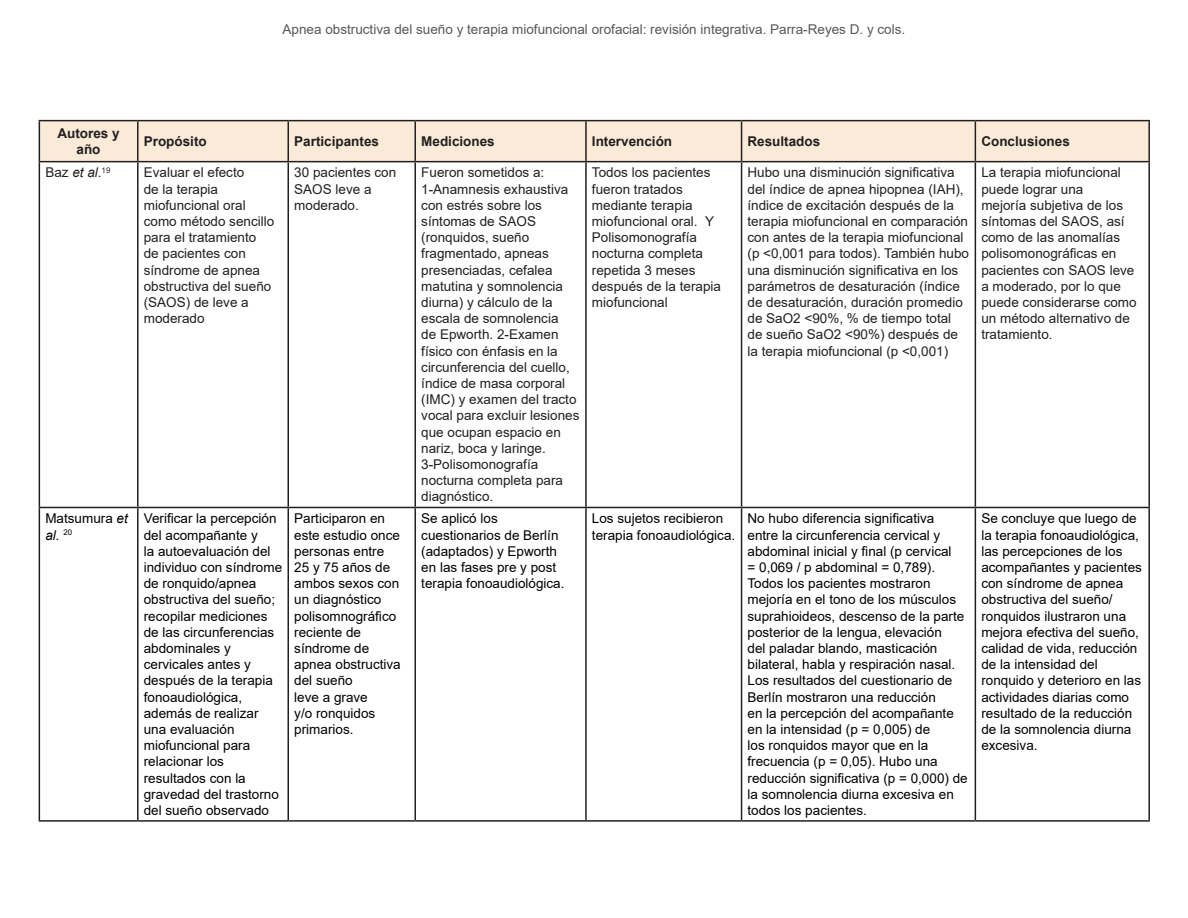
<style>
.page{position:relative;width:1188px;height:918px;background:#fff}
.page>*{position:absolute;margin:0;border:0;box-sizing:border-box;transform-origin:0 0}
.No_Spacing{font:13.5px/16.2px "Arial";color:#000}
.No_Spacing-2{font:13.5px/16.2px "Arial";color:#231f20}
.Título_corto{font:13.5px "Arial";color:#57585a}
.No_Spacing-3{font:700 13.5px/15.6px "Arial";color:#231f20;text-align:center}
.No_Spacing-4{font:13.5px "Arial";color:#222}
.s1{font-style:italic}
</style>
<div class="page">
<div style="left:40px;top:121px;width:1108px;height:40px;background:#f9ebd8"></div>
<hr style="left:39px;top:120px;width:99px;height:1px;background:#231f20">
<hr style="left:39px;top:121px;width:1px;height:40px;background:#231f20">
<hr style="left:138px;top:120px;width:150px;height:1px;background:#231f20">
<hr style="left:137px;top:121px;width:2px;height:40px;background:#231f20">
<hr style="left:288px;top:120px;width:127px;height:1px;background:#231f20">
<hr style="left:288px;top:121px;width:1px;height:40px;background:#231f20">
<hr style="left:415px;top:120px;width:171px;height:1px;background:#231f20">
<hr style="left:415px;top:121px;width:1px;height:40px;background:#231f20">
<hr style="left:586px;top:120px;width:156px;height:1px;background:#231f20">
<hr style="left:585px;top:121px;width:2px;height:40px;background:#231f20">
<hr style="left:742px;top:120px;width:233px;height:1px;background:#231f20">
<hr style="left:741px;top:121px;width:1px;height:40px;background:#231f20">
<hr style="left:975px;top:120px;width:175px;height:1px;background:#231f20">
<hr style="left:975px;top:121px;width:1px;height:40px;background:#231f20">
<hr style="left:1148px;top:121px;width:2px;height:40px;background:#231f20">
<hr style="left:39px;top:161px;width:99px;height:1px;background:#231f20">
<hr style="left:39px;top:162px;width:1px;height:345px;background:#231f20">
<hr style="left:138px;top:161px;width:150px;height:1px;background:#231f20">
<hr style="left:137px;top:162px;width:2px;height:345px;background:#231f20">
<hr style="left:288px;top:161px;width:127px;height:1px;background:#231f20">
<hr style="left:288px;top:162px;width:1px;height:345px;background:#231f20">
<hr style="left:415px;top:161px;width:171px;height:1px;background:#231f20">
<hr style="left:415px;top:162px;width:1px;height:345px;background:#231f20">
<hr style="left:586px;top:161px;width:156px;height:1px;background:#231f20">
<hr style="left:585px;top:162px;width:2px;height:345px;background:#231f20">
<hr style="left:742px;top:161px;width:233px;height:1px;background:#231f20">
<hr style="left:741px;top:162px;width:1px;height:345px;background:#231f20">
<hr style="left:975px;top:161px;width:175px;height:1px;background:#231f20">
<hr style="left:975px;top:162px;width:1px;height:345px;background:#231f20">
<hr style="left:1148px;top:162px;width:2px;height:345px;background:#231f20">
<hr style="left:39px;top:507px;width:99px;height:1px;background:#231f20">
<hr style="left:39px;top:508px;width:1px;height:312px;background:#231f20">
<hr style="left:138px;top:507px;width:150px;height:1px;background:#231f20">
<hr style="left:137px;top:508px;width:2px;height:312px;background:#231f20">
<hr style="left:288px;top:507px;width:127px;height:1px;background:#231f20">
<hr style="left:288px;top:508px;width:1px;height:312px;background:#231f20">
<hr style="left:415px;top:507px;width:171px;height:1px;background:#231f20">
<hr style="left:415px;top:508px;width:1px;height:312px;background:#231f20">
<hr style="left:586px;top:507px;width:156px;height:1px;background:#231f20">
<hr style="left:585px;top:508px;width:2px;height:312px;background:#231f20">
<hr style="left:742px;top:507px;width:233px;height:1px;background:#231f20">
<hr style="left:741px;top:508px;width:1px;height:312px;background:#231f20">
<hr style="left:975px;top:507px;width:175px;height:1px;background:#231f20">
<hr style="left:975px;top:508px;width:1px;height:312px;background:#231f20">
<hr style="left:1148px;top:508px;width:2px;height:312px;background:#231f20">
<hr style="left:39px;top:820px;width:99px;height:2px;background:#231f20">
<hr style="left:138px;top:820px;width:150px;height:2px;background:#231f20">
<hr style="left:288px;top:820px;width:127px;height:2px;background:#231f20">
<hr style="left:415px;top:820px;width:171px;height:2px;background:#231f20">
<hr style="left:586px;top:820px;width:156px;height:2px;background:#231f20">
<hr style="left:742px;top:820px;width:233px;height:2px;background:#231f20">
<hr style="left:975px;top:820px;width:175px;height:2px;background:#231f20">
<p class="Título_corto" style="left:283px;top:20px;width:624px">Apnea obstructiva del sueño y terapia miofuncional orofacial: revisión integrativa. Parra-Reyes D. y cols.</p>
<p class="No_Spacing-3" style="left:57px;top:126px;width:64px">Autores y año</p>
<p class="No_Spacing-3" style="left:144px;top:134px;width:65px">Propósito</p>
<p class="No_Spacing-3" style="left:294px;top:134px;width:86px">Participantes</p>
<p class="No_Spacing-3" style="left:421px;top:134px;width:75px">Mediciones</p>
<p class="No_Spacing-3" style="left:592px;top:134px;width:82px">Intervención</p>
<p class="No_Spacing-3" style="left:748px;top:134px;width:74px">Resultados</p>
<p class="No_Spacing-3" style="left:981px;top:134px;width:90px">Conclusiones</p>
<p class="No_Spacing-4" style="left:45px;top:163px;width:67px">Baz <span class="s1">et al</span>.<sup>19</sup></p>
<p class="No_Spacing-2" style="left:144px;top:165px;width:132px">Evaluar el efecto<br>de la terapia miofuncional oral como método sencillo para el tratamiento de pacientes con síndrome de apnea obstructiva del sueño (SAOS) de leve a moderado</p>
<p class="No_Spacing-2" style="left:294px;top:165px;width:104px">30 pacientes con<br>SAOS leve a moderado.</p>
<p class="No_Spacing-2" style="left:421px;top:165px;width:160px">Fueron sometidos a:<br>1-Anamnesis exhaustiva con estrés sobre los síntomas de SAOS (ronquidos, sueño fragmentado, apneas presenciadas, cefalea matutina y somnolencia diurna) y cálculo de la escala de somnolencia<br>de Epworth. 2-Examen físico con énfasis en la circunferencia del cuello, índice de masa corporal (IMC) y examen del tracto vocal para excluir lesiones que ocupan espacio en nariz, boca y laringe.<br>3-Polisomonografía nocturna completa para diagnóstico.</p>
<p class="No_Spacing-2" style="left:592px;top:165px;width:131px">Todos los pacientes fueron tratados mediante terapia miofuncional oral. Y<br>Polisomonografía nocturna completa repetida 3 meses después de la terapia miofuncional</p>
<p class="No_Spacing-2" style="left:748px;top:165px;width:223px">Hubo una disminución significativa del índice de apnea hipopnea (IAH), índice de excitación después de la terapia miofuncional en comparación con antes de la terapia miofuncional (p &lt;0,001 para todos). También hubo una disminución significativa en los parámetros de desaturación (índice de desaturación, duración promedio de SaO2 &lt;90%, % de tiempo total de sueño SaO2 &lt;90%) después de la terapia miofuncional (p &lt;0,001)</p>
<p class="No_Spacing-2" style="left:981px;top:165px;width:157px">La terapia miofuncional puede lograr una<br>mejoría subjetiva de los síntomas del SAOS, así como de las anomalías polisomonográficas en pacientes con SAOS leve a moderado, por lo que puede considerarse como un método alternativo de tratamiento.</p>
<p class="No_Spacing" style="left:45px;top:510px;width:84px">Matsumura <span class="s1">et al.</span> <sup>20</sup></p>
<p class="No_Spacing" style="left:144px;top:510px;width:140px">Verificar la percepción del acompañante y<br>la autoevaluación del individuo con síndrome de ronquido/apnea obstructiva del sueño; recopilar mediciones de las circunferencias abdominales y cervicales antes y después de la terapia fonoaudiológica, además de realizar una evaluación miofuncional para relacionar los resultados con la gravedad del trastorno del sueño observado</p>
<p class="No_Spacing" style="left:294px;top:510px;width:108px">Participaron en este estudio once personas entre<br>25 y 75 años de ambos sexos con un diagnóstico polisomnográfico reciente de síndrome de apnea obstructiva del sueño<br>leve a grave<br>y/o ronquidos primarios.</p>
<p class="No_Spacing" style="left:421px;top:510px;width:145px">Se aplicó los cuestionarios de Berlín (adaptados) y Epworth en las fases pre y post terapia fonoaudiológica.</p>
<p class="No_Spacing" style="left:592px;top:510px;width:145px">Los sujetos recibieron terapia fonoaudiológica.</p>
<p class="No_Spacing" style="left:748px;top:510px;width:222px">No hubo diferencia significativa entre la circunferencia cervical y abdominal inicial y final (p cervical<br>= 0,069 / p abdominal = 0,789).<br>Todos los pacientes mostraron mejoría en el tono de los músculos suprahioideos, descenso de la parte posterior de la lengua, elevación<br>del paladar blando, masticación bilateral, habla y respiración nasal.<br>Los resultados del cuestionario de<br>Berlín mostraron una reducción<br>en la percepción del acompañante en la intensidad (p = 0,005) de<br>los ronquidos mayor que en la frecuencia (p = 0,05). Hubo una reducción significativa (p = 0,000) de la somnolencia diurna excesiva en todos los pacientes.</p>
<p class="No_Spacing" style="left:981px;top:510px;width:162px">Se concluye que luego de la terapia fonoaudiológica, las percepciones de los acompañantes y pacientes con síndrome de apnea obstructiva del sueño/ ronquidos ilustraron una mejora efectiva del sueño, calidad de vida, reducción de la intensidad del ronquido y deterioro en las actividades diarias como resultado de la reducción de la somnolencia diurna excesiva.</p>
</div>
